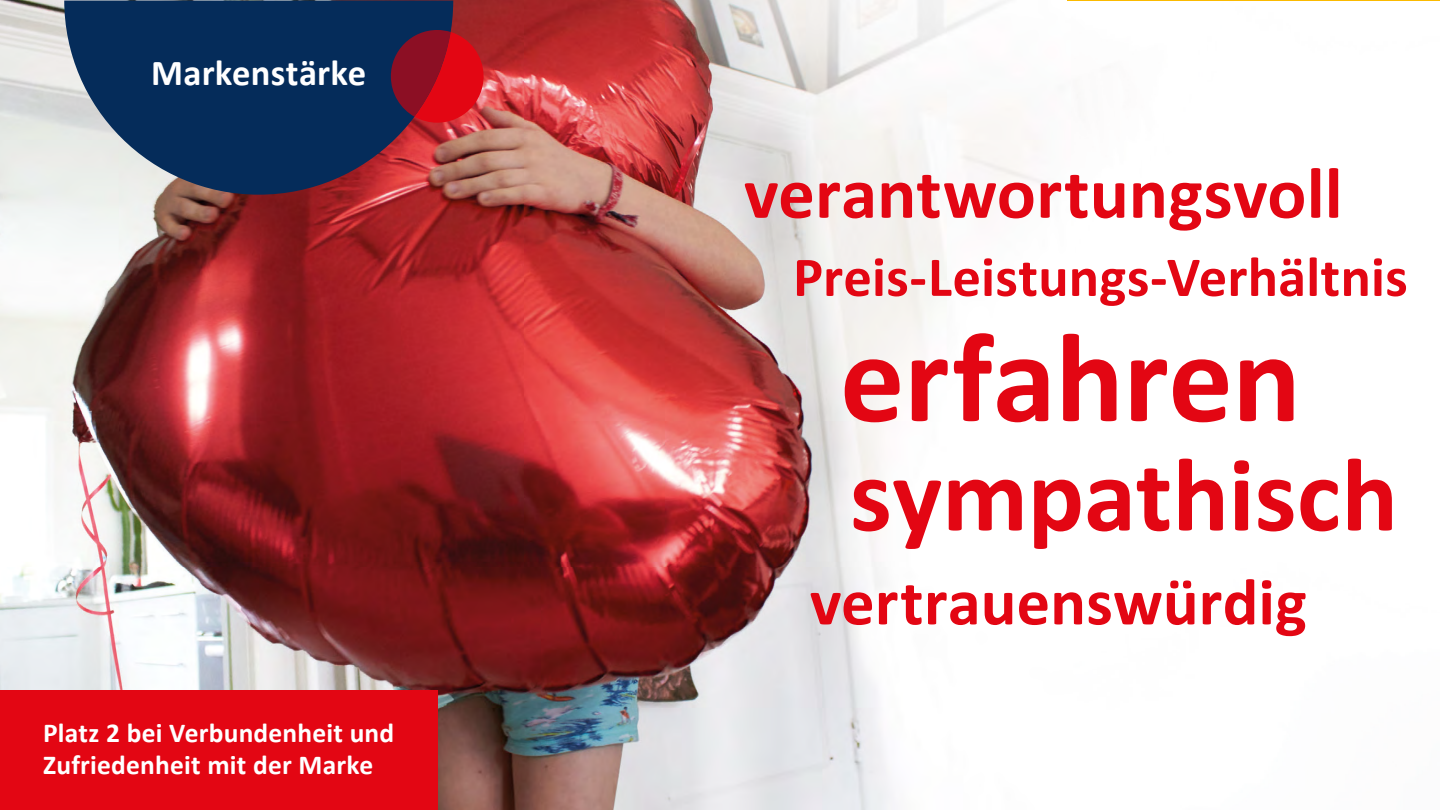
<style>
.page{position:relative;width:1440px;height:810px;background:#fff}
.page>*{position:absolute;margin:0;border:0;box-sizing:border-box;transform-origin:0 0}
.t1{font:700 128.18px "Calibri";letter-spacing:-.005em;color:#e30613}
.t2{font:700 105.45px "Calibri";color:#e30613}
.t3{font:700 72.9px "Calibri";color:#e30613}
.t4{font:700 66.53px "Calibri";letter-spacing:.005em;color:#e30613}
.t5{font:700 56.55px "Calibri";letter-spacing:.005em;color:#e30613}
.t6{font:700 36.6px "Calibri";letter-spacing:.005em;color:#fff}
.t7{font:700 27.45px/32px "Calibri";letter-spacing:.01em;color:#fff}
</style>
<div class="page">
<img style="left:0;top:1px;width:1056px;height:809px">
<hr style="left:1067px;top:0;width:373px;height:1px;background:#fbba00">
<div style="left:0;top:690px;width:438px;height:120px;background:#e30613"></div>
<svg style="left:64px;top:1px;width:389px;height:194px;background:#2f4165"></svg>
<svg style="left:391px;top:30px;width:93px;height:93px;background:#a71325"></svg>
<h3 class="t6" style="left:151px;top:50px;width:216px">Markenstärke</h3>
<p class="t7" style="left:43px;top:715px;width:353px">Platz 2 bei Verbundenheit und<br>Zufriedenheit mit der Marke</p>
<h3 class="t3" style="left:744px;top:148px;width:600px">verantwortungsvoll</h3>
<h3 class="t5" style="left:793px;top:242px;width:616px">Preis-Leistungs-Verhältnis</h3>
<h1 class="t1" style="left:840px;top:299px;width:463px">erfahren</h1>
<h2 class="t2" style="left:850px;top:430px;width:550px">sympathisch</h2>
<h3 class="t4" style="left:810px;top:561px;width:498px">vertrauenswürdig</h3>
</div>
